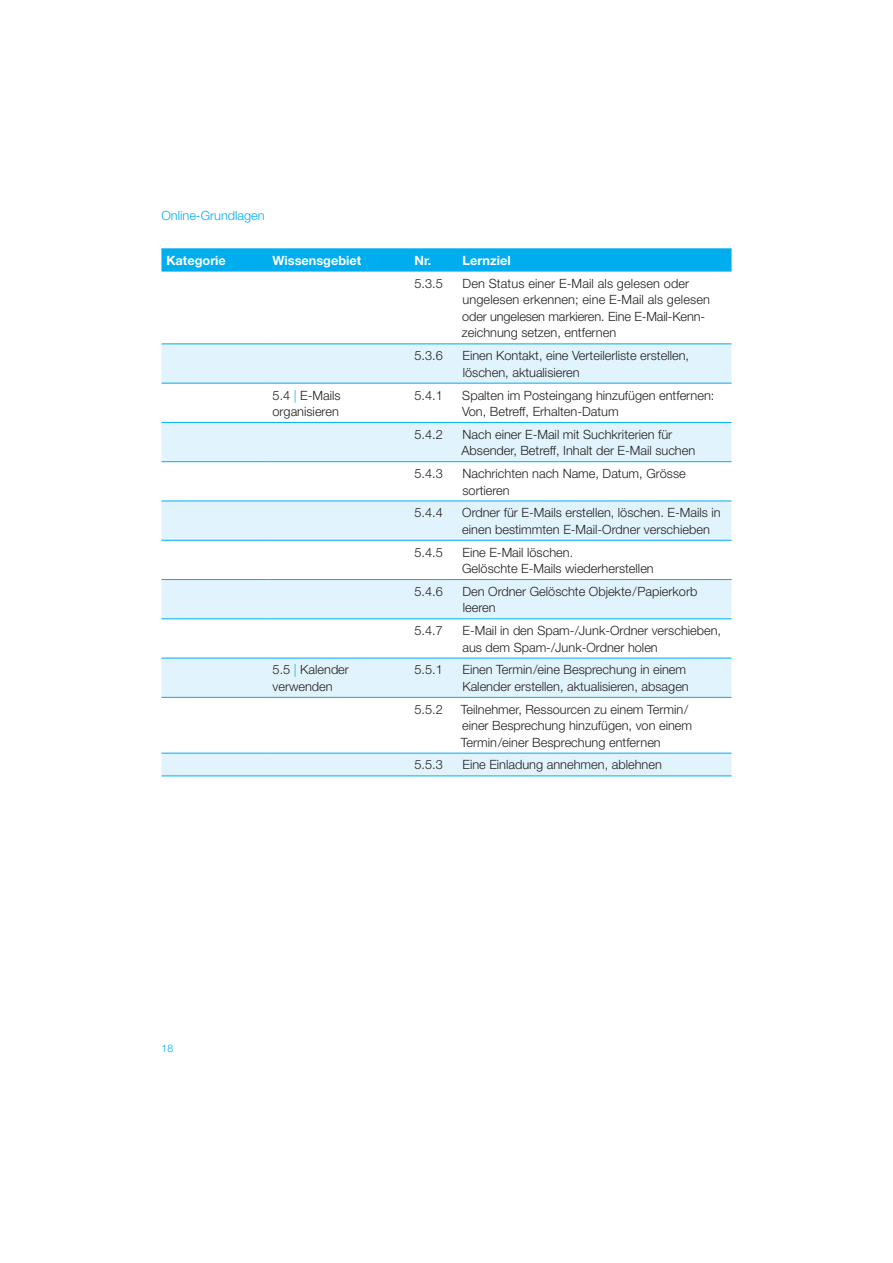
<style>
.page{position:relative;width:893px;height:1263px;background:#fff}
.page>*{position:absolute;margin:0;border:0;box-sizing:border-box;transform-origin:0 0}
.t1{font:300 12.75px/16.5px "Helvetica Neue";color:#231f20}
.t2{font:700 12.75px "Helvetica Neue";color:#fff}
.t3{font:300 12.75px "Helvetica Neue";color:#00aeef}
.t4{font:300 10.5px "Helvetica Neue";color:#00aeef}
.s1{color:#00aeef}
</style>
<div class="page">
<div style="left:161px;top:250px;width:570px;height:22px;background:#00aeef"></div>
<svg style="left:161px;top:345px;width:570px;height:431px;fill:#e1f4fd"></svg>
<hr style="left:161px;top:249px;width:107px;height:1px;background:#00aeef">
<hr style="left:268px;top:249px;width:463px;height:1px;background:#00aeef">
<hr style="left:161px;top:344px;width:107px;height:1px;background:#00aeef">
<hr style="left:268px;top:344px;width:463px;height:1px;background:#00aeef">
<hr style="left:161px;top:383px;width:107px;height:1px;background:#00aeef">
<hr style="left:268px;top:383px;width:463px;height:1px;background:#00aeef">
<hr style="left:161px;top:422px;width:107px;height:1px;background:#00aeef">
<hr style="left:268px;top:422px;width:463px;height:1px;background:#00aeef">
<hr style="left:161px;top:461px;width:107px;height:1px;background:#00aeef">
<hr style="left:268px;top:461px;width:463px;height:1px;background:#00aeef">
<hr style="left:161px;top:501px;width:107px;height:1px;background:#00aeef">
<hr style="left:268px;top:501px;width:463px;height:1px;background:#00aeef">
<hr style="left:161px;top:540px;width:107px;height:1px;background:#00aeef">
<hr style="left:268px;top:540px;width:463px;height:1px;background:#00aeef">
<hr style="left:161px;top:579px;width:107px;height:1px;background:#00aeef">
<hr style="left:268px;top:579px;width:463px;height:1px;background:#00aeef">
<hr style="left:161px;top:619px;width:107px;height:1px;background:#00aeef">
<hr style="left:268px;top:619px;width:463px;height:1px;background:#00aeef">
<hr style="left:161px;top:658px;width:107px;height:1px;background:#00aeef">
<hr style="left:268px;top:658px;width:463px;height:1px;background:#00aeef">
<hr style="left:161px;top:697px;width:107px;height:1px;background:#00aeef">
<hr style="left:268px;top:697px;width:463px;height:1px;background:#00aeef">
<hr style="left:161px;top:753px;width:107px;height:1px;background:#00aeef">
<hr style="left:268px;top:753px;width:463px;height:1px;background:#00aeef">
<hr style="left:161px;top:776px;width:107px;height:1px;background:#00aeef">
<hr style="left:268px;top:776px;width:463px;height:1px;background:#00aeef">
<p class="t3" style="left:161px;top:211px;width:105px">Online-Grundlagen</p>
<p class="t2" style="left:166px;top:256px;width:61px">Kategorie</p>
<p class="t2" style="left:272px;top:256px;width:90px">Wissensgebiet</p>
<p class="t2" style="left:414px;top:256px;width:18px">Nr.</p>
<p class="t2" style="left:462px;top:256px;width:50px">Lernziel</p>
<p class="t1" style="left:414px;top:276px;width:30px">5.3.5</p>
<p class="t1" style="left:462px;top:276px;width:250px">Den Status einer E-Mail als gelesen oder ungelesen erkennen; eine E-Mail als gelesen oder ungelesen markieren. Eine E-Mail-Kenn&shy;zeichnung setzen, entfernen</p>
<p class="t1" style="left:414px;top:349px;width:30px">5.3.6</p>
<p class="t1" style="left:462px;top:349px;width:228px">Einen Kontakt, eine Verteilerliste erstellen, löschen, aktualisieren</p>
<p class="t1" style="left:272px;top:388px;width:70px">5.4 <span class="s1">|</span> E-Mails organisieren</p>
<p class="t1" style="left:414px;top:388px;width:30px">5.4.1</p>
<p class="t1" style="left:462px;top:388px;width:254px">Spalten im Posteingang hinzufügen entfernen:<br>Von, Betreff, Erhalten-Datum</p>
<p class="t1" style="left:414px;top:427px;width:30px">5.4.2</p>
<p class="t1" style="left:461px;top:427px;width:235px">Nach einer E-Mail mit Suchkriterien für<br>Absender, Betreff, Inhalt der E-Mail suchen</p>
<p class="t1" style="left:414px;top:466px;width:30px">5.4.3</p>
<p class="t1" style="left:462px;top:466px;width:225px">Nachrichten nach Name, Datum, Grösse sortieren</p>
<p class="t1" style="left:414px;top:506px;width:30px">5.4.4</p>
<p class="t1" style="left:462px;top:506px;width:260px">Ordner für E-Mails erstellen, löschen. E-Mails in einen bestimmten E-Mail-Ordner verschieben</p>
<p class="t1" style="left:414px;top:545px;width:30px">5.4.5</p>
<p class="t1" style="left:462px;top:545px;width:193px">Eine E-Mail löschen.<br>Gelöschte E-Mails wiederherstellen</p>
<p class="t1" style="left:414px;top:584px;width:30px">5.4.6</p>
<p class="t1" style="left:462px;top:584px;width:236px">Den Ordner Gelöschte Objekte/Papierkorb leeren</p>
<p class="t1" style="left:414px;top:624px;width:30px">5.4.7</p>
<p class="t1" style="left:462px;top:624px;width:260px">E-Mail in den Spam-/Junk-Ordner verschieben, aus dem Spam-/Junk-Ordner holen</p>
<p class="t1" style="left:272px;top:663px;width:78px">5.5 <span class="s1">|</span> Kalender verwenden</p>
<p class="t1" style="left:414px;top:663px;width:30px">5.5.1</p>
<p class="t1" style="left:462px;top:663px;width:228px">Einen Termin/eine Besprechung in einem<br>Kalender erstellen, aktualisieren, absagen</p>
<p class="t1" style="left:414px;top:702px;width:30px">5.5.2</p>
<p class="t1" style="left:461px;top:702px;width:233px">Teilnehmer, Ressourcen zu einem Termin/ einer Besprechung hinzufügen, von einem<br>Termin/einer Besprechung entfernen</p>
<p class="t1" style="left:414px;top:758px;width:30px">5.5.3</p>
<p class="t1" style="left:462px;top:758px;width:201px">Eine Einladung annehmen, ablehnen</p>
<p class="t4" style="left:161px;top:1045px;width:13px">18</p>
</div>
